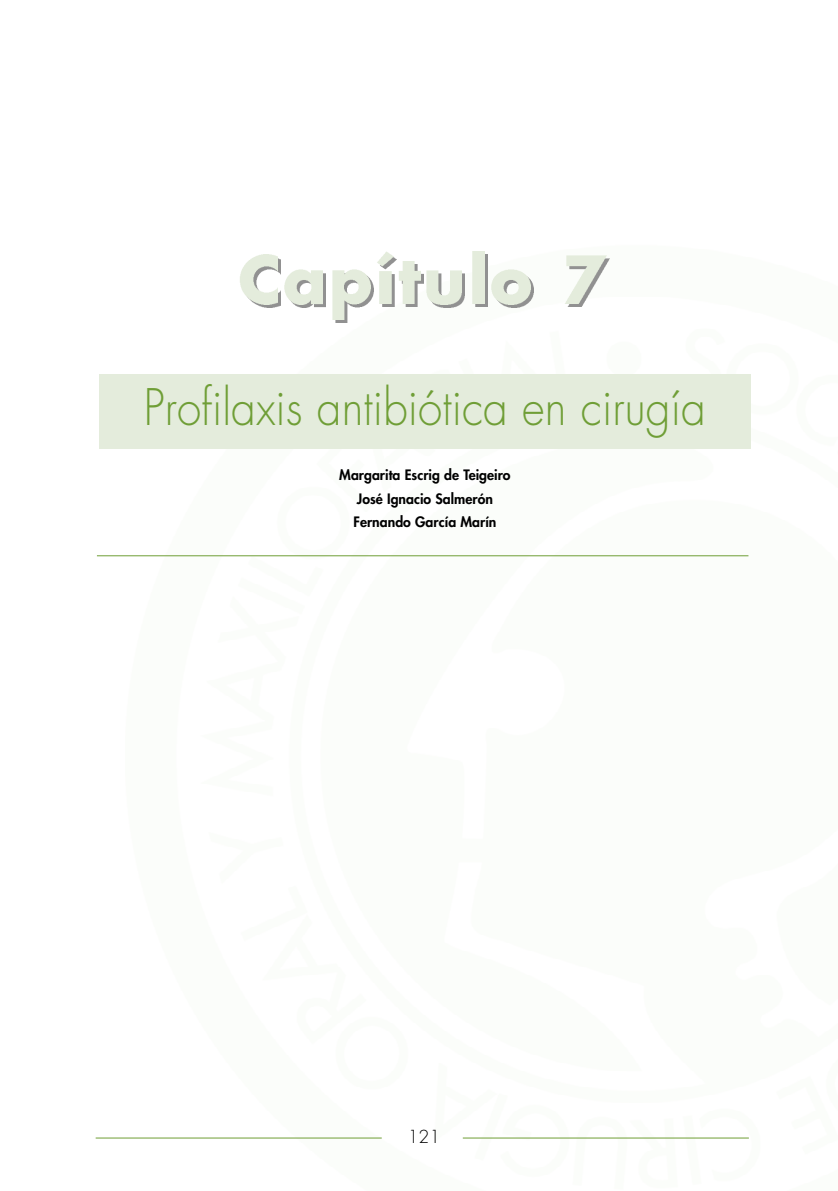
<style>
.page{position:relative;width:838px;height:1191px;background:#fff}
.page>*{position:absolute;margin:0;border:0;box-sizing:border-box;transform-origin:0 0}
.t1{font:300 49px "Futura";color:#6f9e36;scale:.9 1}
.t2{font:300 17.5px "Futura";color:#000}
.t3{font:800 14px/23.4px "Futura";color:#000;text-align:center}
</style>
<div class="page">
<hr style="left:96px;top:1137px;width:286px;height:1px;background:#6f9e36">
<hr style="left:463px;top:1137px;width:286px;height:1px;background:#6f9e36">
<div style="left:99px;top:374px;width:651px;height:75px;background:#e4ecdc"></div>
<hr style="left:97px;top:555px;width:651px;height:1px;background:#6f9e36">
<img style="left:257px;top:258px;width:23px;height:50px">
<img style="left:240px;top:255px;width:37px;height:50px">
<img style="left:293px;top:273px;width:32px;height:34px">
<img style="left:280px;top:270px;width:42px;height:34px">
<img style="left:332px;top:280px;width:41px;height:42px">
<img style="left:332px;top:270px;width:39px;height:49px">
<img style="left:379px;top:256px;width:17px;height:50px">
<img style="left:373px;top:251px;width:20px;height:52px">
<img style="left:402px;top:303px;width:16px;height:3px">
<img style="left:395px;top:261px;width:26px;height:42px">
<img style="left:433px;top:274px;width:32px;height:33px">
<img style="left:421px;top:271px;width:41px;height:33px">
<img style="left:472px;top:254px;width:15px;height:52px">
<img style="left:472px;top:251px;width:12px;height:52px">
<img style="left:501px;top:280px;width:33px;height:27px">
<img style="left:491px;top:270px;width:40px;height:34px">
<img style="left:565px;top:259px;width:44px;height:47px">
<img style="left:565px;top:256px;width:41px;height:47px">
<h1 class="t1" style="left:144px;top:385px;width:626px">Profilaxis antibiótica en cirugía</h1>
<p class="t3" style="left:339px;top:464px;width:173px">Margarita Escrig de Teigeiro<br>José Ignacio Salmerón<br>Fernando García Marín</p>
<p class="t2" style="left:408px;top:1128px;width:34px">121</p>
</div>
